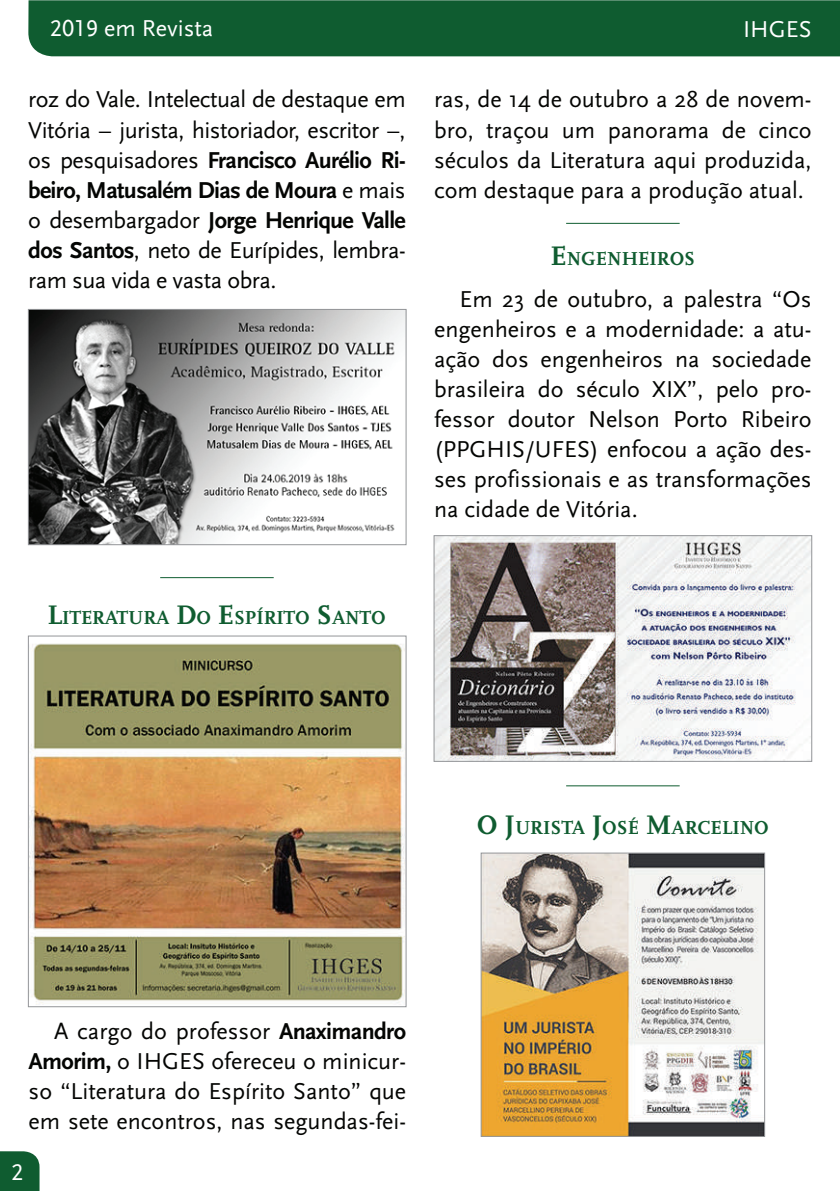
<style>
.page{position:relative;width:840px;height:1191px;background:#fff}
.page>*{position:absolute;margin:0;border:0;box-sizing:border-box;transform-origin:0 0}
.t1{font:24px/30px "Scala Sans";color:#040503;text-align:justify}
.t2{font:24px "Scala Sans";color:#fff}
.t3{font:24px "Scala Sans Caps";color:#fff}
.t4{font:700 19.6px "Scala";color:#0f5c30}
.s1{font-family:"Scala Sans Caps"}
.s2{font-weight:700}
.s3{font-size:28px}
</style>
<div class="page">
<div style="left:0;top:1151px;width:39px;height:40px;background:#0f5c30"></div>
<div style="left:28px;top:0;width:811px;height:56px;background:#0f5c30"></div>
<hr style="left:566px;top:223px;width:113px;height:1px;background:#0f5c30">
<hr style="left:566px;top:785px;width:113px;height:1px;background:#0f5c30">
<hr style="left:160px;top:577px;width:113px;height:1px;background:#0f5c30">
<img style="left:435px;top:537px;width:374px;height:222px">
<div style="left:433px;top:535px;width:378px;height:226px;border:1px solid #939598"></div>
<img style="left:30px;top:643px;width:374px;height:362px">
<div style="left:28px;top:636px;width:378px;height:371px;border:1px solid #939598"></div>
<img style="left:30px;top:311px;width:374px;height:232px">
<div style="left:28px;top:309px;width:378px;height:236px;border:1px solid #939598"></div>
<img style="left:482px;top:855px;width:280px;height:279px">
<div style="left:480px;top:853px;width:284px;height:283px;border:1px solid #939598"></div>
<p class="t2" style="left:50px;top:15px;width:165px"><span class="s1">2019</span> em Revista</p>
<p class="t2" style="left:742px;top:16px;width:70px">IHGES</p>
<p class="t1" style="left:28px;top:85px;width:379px">roz do Vale. Intelectual de destaque em Vitória – jurista, historiador, escritor –, os pesquisadores <span class="s2">Francisco Aurélio Ri&shy;beiro, Matusalém Dias de Moura</span> e mais o desembargador <span class="s2">Jorge Henrique Valle dos Santos</span>, neto de Eurípides, lembra&shy;ram sua vida e vasta obra.</p>
<p class="t1" style="left:434px;top:85px;width:379px">ras, de 14 de outubro a 28 de novem&shy;bro, traçou um panorama de cinco séculos da Literatura aqui produzida, com destaque para a produção atual.</p>
<p class="t4" style="left:550px;top:247px;width:146px"><span class="s3">E</span>NGENHEIROS</p>
<p class="t1" style="left:434px;top:284px;width:379px;text-indent:26px">Em 23 de outubro, a palestra “Os engenheiros e a modernidade: a atu&shy;ação dos engenheiros na sociedade brasileira do século XIX”, pelo pro&shy;fessor doutor Nelson Porto Ribeiro (PPGHIS/UFES) enfocou a ação des&shy;ses profissionais e as transformações na cidade de Vitória.</p>
<p class="t4" style="left:47px;top:606px;width:339px"><span class="s3">L</span>ITERATURA <span class="s3">D</span>O <span class="s3">E</span>SPÍRITO <span class="s3">S</span> ANTO</p>
<p class="t1" style="left:29px;top:1016px;width:379px;text-indent:26px">A cargo do professor <span class="s2">Anaximandro Amorim,</span> o IHGES ofereceu o minicur&shy;so “Literatura do Espírito Santo” que em sete encontros, nas segundas-fei-</p>
<p class="t3" style="left:12px;top:1159px;width:13px">2</p>
<p class="t4" style="left:476px;top:817px;width:293px"><span class="s3">O J</span>URISTA <span class="s3">J</span>OSÉ <span class="s3">M</span>ARCELINO</p>
</div>
